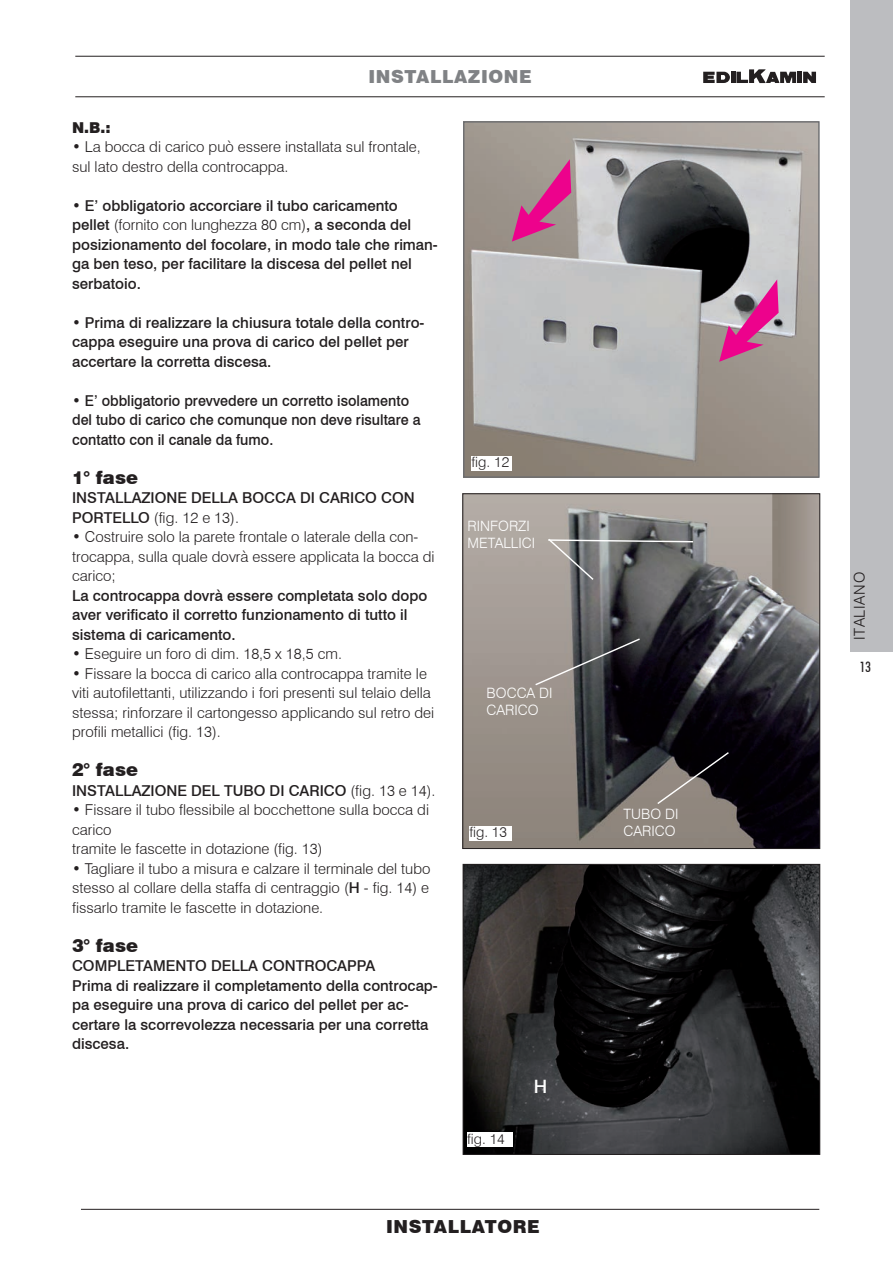
<style>
.page{position:relative;width:893px;height:1263px;background:#fff}
.page>*{position:absolute;margin:0;border:0;box-sizing:border-box;transform-origin:0 0}
.t1{font:500 18.45px "Swiss 721 BT";color:#fff}
.t2{font:900 18px "Swiss 721 BT";color:#231f20}
.t3{font:900 18px "Swiss 721 BT";letter-spacing:.03em;color:#808285}
.t4{font:900 18px "Swiss 721 BT";letter-spacing:.03em;color:#231f20}
.t5{font:500 15px/19.5px "Swiss 721 BT";color:#231f20}
.t6{font:300 15px/19.5px "Swiss 721 BT";color:#231f20}
.t7{font:500 15px/19.5px "Swiss 721 BT";color:#231f20;scale:.95 1}
.t8{font:300 15px "Swiss 721 BT";letter-spacing:.05em;color:#231f20}
.t9{font:900 15px "Swiss 721 BT";color:#231f20}
.t10{font:300 14.25px/17.1px "Swiss 721 BT";color:#fff}
.t11{font:300 14.25px "Swiss 721 BT";color:#231f20}
.t12{font:500 condensed 14.25px "Futura BT";color:#231f20}
.s1{font-weight:300}
.s2{font-weight:500}
</style>
<div class="page">
<div style="left:850px;top:0;width:43px;height:652px;background:#bcbdc0"></div>
<img style="left:464px;top:495px;width:354px;height:352px">
<div style="left:462px;top:493px;width:358px;height:356px;border:1px solid #231f20"></div>
<img style="left:465px;top:866px;width:353px;height:287px">
<div style="left:463px;top:864px;width:357px;height:291px;border:1px solid #231f20"></div>
<div style="left:469px;top:826px;width:43px;height:15px;background:#fff"></div>
<div style="left:467px;top:1133px;width:45px;height:14px;background:#fff"></div>
<svg style="left:656px;top:751px;width:74px;height:54px;background:#524d4b"></svg>
<svg style="left:547px;top:537px;width:147px;height:44px;background:#7a7a79"></svg>
<svg style="left:534px;top:637px;width:107px;height:49px;background:#5e5b5c"></svg>
<img style="left:465px;top:123px;width:353px;height:353px">
<div style="left:463px;top:121px;width:357px;height:357px;border:1px solid #6c6d70"></div>
<svg style="left:512px;top:159px;width:59px;height:83px;background:#b7668d"></svg>
<svg style="left:719px;top:279px;width:60px;height:83px;background:#b96e98"></svg>
<div style="left:471px;top:456px;width:41px;height:15px;background:#fff"></div>
<hr style="left:75px;top:56px;width:750px;height:1px;background:#231f20">
<hr style="left:75px;top:96px;width:750px;height:1px;background:#231f20">
<div style="left:797px;top:72px;width:5px;height:11px;background:#231f20"></div>
<hr style="left:731px;top:72px;width:4px;height:11px;background:#231f20">
<svg style="left:703px;top:72px;width:27px;height:11px"></svg>
<svg style="left:736px;top:69px;width:60px;height:14px"></svg>
<svg style="left:803px;top:72px;width:13px;height:11px"></svg>
<hr style="left:81px;top:1209px;width:738px;height:1px;background:#231f20">
<p class="t3" style="left:368px;top:65px;width:165px">INSTALLAZIONE</p>
<p class="t9" style="left:72px;top:118px;width:40px">N.B.:</p>
<p class="t6" style="left:72px;top:137px;width:350px">• La bocca di carico può essere installata sul frontale, sul lato destro della controcappa.</p>
<p class="t5" style="left:72px;top:195px;width:367px"><span class="s1">•</span> E’ obbligatorio accorciare il tubo caricamento pellet <span class="s1">(fornito con lunghezza 80 cm)</span>, a seconda del posizionamento del focolare, in modo tale che riman&shy;ga ben teso, per facilitare la discesa del pellet nel serbatoio.</p>
<p class="t5" style="left:72px;top:312px;width:354px"><span class="s1">•</span> Prima di realizzare la chiusura totale della contro&shy;cappa eseguire una prova di carico del pellet per accertare la corretta discesa.</p>
<p class="t7" style="left:72px;top:390px;width:368px"><span class="s1">•</span> E’ obbligatorio prevvedere un corretto isolamento del tubo di carico che comunque non deve risultare a contatto con il canale da fumo.</p>
<p class="t2" style="left:72px;top:466px;width:67px">1° fase</p>
<p class="t5" style="left:72px;top:488px;width:344px">INSTALLAZIONE DELLA BOCCA DI CARICO CON<br>PORTELLO <span class="s1">(fig. 12 e 13).</span></p>
<p class="t6" style="left:72px;top:527px;width:364px">• Costruire solo la parete frontale o laterale della con&shy;trocappa, sulla quale dovrà essere applicata la bocca di carico;</p>
<p class="t5" style="left:72px;top:585px;width:357px">La controcappa dovrà essere completata solo dopo aver verificato il corretto funzionamento di tutto il sistema di caricamento.</p>
<p class="t6" style="left:72px;top:644px;width:272px">• Eseguire un foro di dim. 18,5 x 18,5 cm.</p>
<p class="t6" style="left:72px;top:663px;width:364px">• Fissare la bocca di carico alla controcappa tramite le viti autofilettanti, utilizzando i fori presenti sul telaio della stessa; rinforzare il cartongesso applicando sul retro dei profili metallici (fig. 13).</p>
<p class="t2" style="left:72px;top:759px;width:67px">2° fase</p>
<p class="t5" style="left:72px;top:780px;width:365px">INSTALLAZIONE DEL TUBO DI CARICO <span class="s1">(fig. 13 e 14).</span></p>
<p class="t6" style="left:72px;top:800px;width:359px">• Fissare il tubo flessibile al bocchettone sulla bocca di carico<br>tramite le fascette in dotazione (fig. 13)</p>
<p class="t6" style="left:72px;top:858px;width:360px;text-align:justify">• Tagliare il tubo a misura e calzare il terminale del tubo stesso al collare della staffa di centraggio (<span class="s2">H</span> - fig. 14) e fissarlo tramite le fascette in dotazione.</p>
<p class="t2" style="left:72px;top:934px;width:67px">3° fase</p>
<p class="t5" style="left:72px;top:956px;width:367px">COMPLETAMENTO DELLA CONTROCAPPA<br>Prima di realizzare il completamento della controcap&shy;pa eseguire una prova di carico del pellet per ac&shy;certare la scorrevolezza necessaria per una corretta discesa.</p>
<p class="t11" style="left:471px;top:454px;width:39px">fig. 12</p>
<p class="t10" style="left:467px;top:517px;width:69px">RINFORZI<br>METALLICI</p>
<p class="t10" style="left:487px;top:684px;width:67px">BOCCA DI<br>CARICO</p>
<p class="t11" style="left:469px;top:823px;width:39px">fig. 13</p>
<p class="t11" style="left:467px;top:1130px;width:39px">fig. 14</p>
<p class="t1" style="left:534px;top:1075px;width:15px">H</p>
<p class="t4" style="left:386px;top:1216px;width:155px">INSTALLATORE</p>
<p class="t10" style="left:624px;top:805px;width:56px">TUBO DI<br>CARICO</p>
<p class="t8" style="left:850px;top:640px;width:70px;rotate:-90deg">ITALIANO</p>
<p class="t12" style="left:860px;top:658px;width:12px">13</p>
</div>
